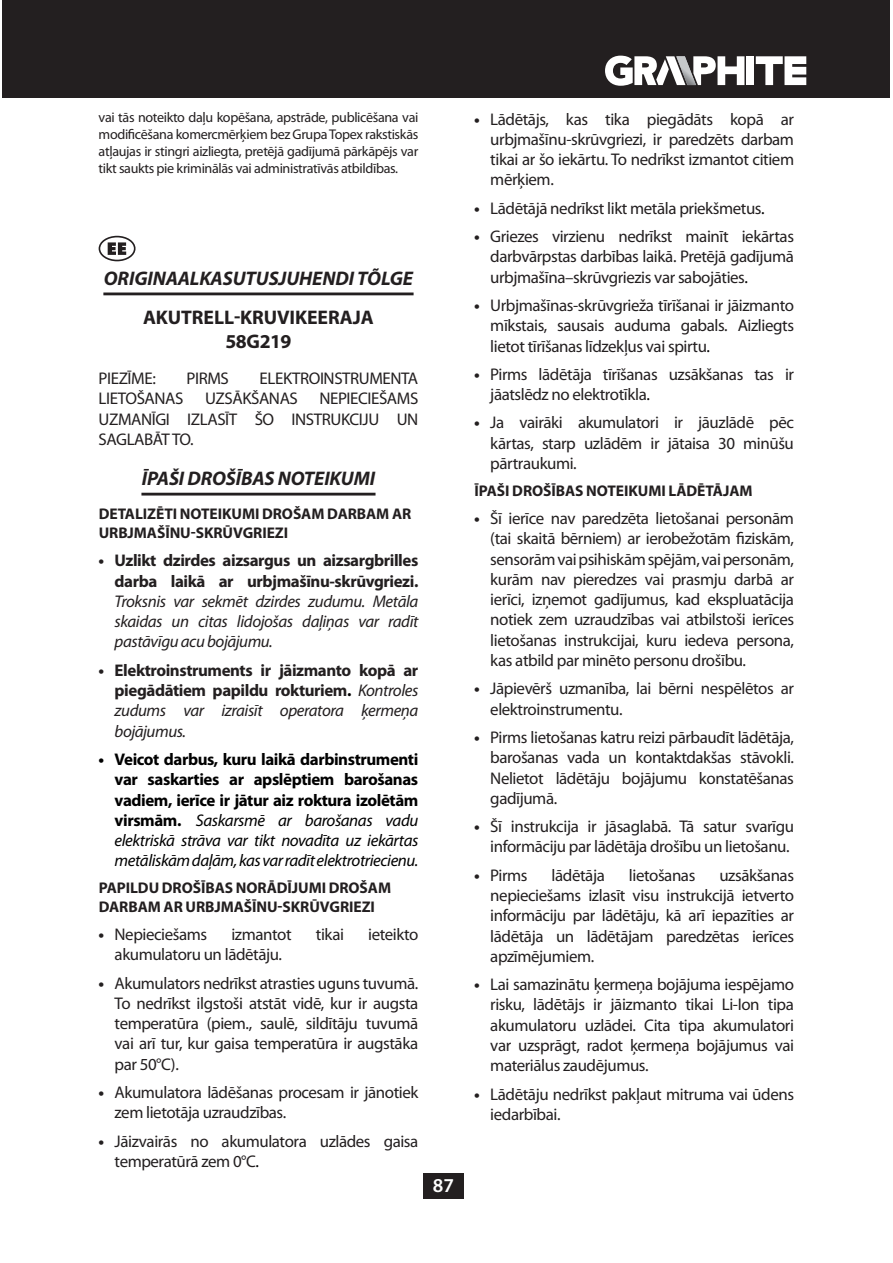
<style>
.page{position:relative;width:893px;height:1263px;background:#fff}
.page>*{position:absolute;margin:0;border:0;box-sizing:border-box;transform-origin:0 0}
.t1{font:italic 700 19.8px "Myriad Pro";letter-spacing:-.005em;color:#231f20}
.t2{font:700 19.8px/23.7px "Myriad Pro";letter-spacing:-.005em;color:#231f20;text-align:center}
.t3{font:600 19.8px "Myriad Pro";color:#fff}
.t4{font:16.95px/20.2px "Myriad Pro";letter-spacing:-.025em;color:#231f20;text-align:justify}
.t5{font:700 16.95px/20.2px "Myriad Pro";letter-spacing:-.025em;color:#000;text-align:justify}
.t6{font:700 16.95px/20.2px "Myriad Pro";letter-spacing:-.025em;color:#231f20;text-align:right}
.t7{font:italic 16.95px/20.2px "Myriad Pro";letter-spacing:-.025em;color:#231f20;text-align:justify}
.t8{font:700 15.45px/18.6px "Myriad Pro";letter-spacing:-.005em;color:#231f20}
.t9{font:14.1px/17px "Myriad Pro";letter-spacing:-.025em;color:#231f20;text-align:justify}
.s1{color:#000}
.s2{font-weight:400;font-style:italic}
.s3{font-weight:700}
</style>
<div class="page">
<div style="left:423px;top:1173px;width:41px;height:26px;background:#231f20"></div>
<div style="left:3px;top:0;width:887px;height:98px;background:#231f20"></div>
<svg style="left:756px;top:56px;width:50px;height:29px"></svg>
<div style="left:746px;top:56px;width:8px;height:29px;background:#fff"></div>
<svg style="left:605px;top:56px;width:139px;height:30px"></svg>
<hr style="left:103px;top:293px;width:311px;height:2px;background:#231f20">
<hr style="left:141px;top:493px;width:234px;height:3px;background:#231f20">
<svg style="left:99px;top:237px;width:36px;height:24px"></svg>
<div style="left:99px;top:236px;width:37px;height:25px;border:2px solid #231f20;border-radius:50%"></div>
<svg style="left:108px;top:242px;width:18px;height:13px"></svg>
<p class="t9" style="left:99px;top:110px;width:321px">vai tās noteikto daļu kopēšana, apstrāde, publicēšana vai modificēšana komercmērķiem bez Grupa Topex rakstiskās atļaujas ir stingri aizliegta, pretējā gadījumā pārkāpējs var tikt saukts pie kriminālās vai administratīvās atbildības.</p>
<p class="t1" style="left:104px;top:271px;width:311px">ORIGINAALKASUTUSJUHENDI TÕLGE</p>
<p class="t2" style="left:143px;top:307px;width:232px">AKUTRELL-KRUVIKEERAJA<br>58G219</p>
<p class="t4" style="left:99px;top:369px;width:59px">PIEZĪME:</p>
<p class="t4" style="left:187px;top:369px;width:44px">PIRMS</p>
<p class="t4" style="left:260px;top:369px;width:160px">ELEKTROINSTRUMENTA</p>
<p class="t4" style="left:99px;top:390px;width:86px">LIETOŠANAS</p>
<p class="t4" style="left:205px;top:390px;width:94px">UZSĀKŠANAS</p>
<p class="t4" style="left:99px;top:390px;width:321px;text-indent:221px">NEPIECIEŠAMS UZMANĪGI IZLASĪT ŠO INSTRUKCIJU UN SAGLABĀT TO.</p>
<p class="t1" style="left:142px;top:471px;width:235px">ĪPAŠI DROŠĪBAS NOTEIKUMI</p>
<p class="t8" style="left:99px;top:506px;width:314px">DETALIZĒTI NOTEIKUMI DROŠAM DARBAM AR<br>URBJMAŠĪNU-SKRŪVGRIEZI</p>
<p class="t6" style="left:99px;top:552px;width:321px">• Uzlikt dzirdes aizsargus un aizsargbrilles darba laikā ar urbjmašīnu-skrūvgriezi.</p>
<p class="t7" style="left:115px;top:592px;width:305px">Troksnis var sekmēt dzirdes zudumu. Metāla skaidas un citas lidojošas daļiņas var radīt pastāvīgu acu bojājumu.</p>
<p class="t6" style="left:115px;top:661px;width:305px;text-align:justify;text-indent:-16px">• Elektroinstruments ir jāizmanto kopā ar piegādātiem papildu rokturiem<span class="s1">.</span> <span class="s2">Kontroles zudums var izraisīt operatora ķermeņa bojājumus.</span></p>
<p class="t5" style="left:115px;top:750px;width:305px;text-indent:-16px">• Veicot darbus, kuru laikā darbinstrumenti var saskarties ar apslēptiem barošanas vadiem, ierīce ir jātur aiz roktura izolētām virsmām. <span class="s2">Saskarsmē ar barošanas vadu elektriskā strāva var tikt novadīta uz iekārtas metāliskām daļām, kas var radīt elektrotriecienu.</span></p>
<p class="t8" style="left:99px;top:880px;width:294px">PAPILDU DROŠĪBAS NORĀDĪJUMI DROŠAM<br>DARBAM AR URBJMAŠĪNU-SKRŪVGRIEZI</p>
<p class="t4" style="left:99px;top:925px;width:110px"><span class="s3">•</span> Nepieciešams</p>
<p class="t4" style="left:231px;top:925px;width:62px">izmantot</p>
<p class="t4" style="left:316px;top:925px;width:30px">tikai</p>
<p class="t4" style="left:368px;top:925px;width:52px">ieteikto</p>
<p class="t4" style="left:115px;top:945px;width:169px">akumulatoru un lādētāju.</p>
<p class="t4" style="left:115px;top:974px;width:305px;text-indent:-16px"><span class="s3">•</span> Akumulators nedrīkst atrasties uguns tuvumā.<br>To nedrīkst ilgstoši atstāt vidē, kur ir augsta temperatūra (piem., saulē, sildītāju tuvumā vai arī tur, kur gaisa temperatūra ir augstāka par 50°C).</p>
<p class="t4" style="left:115px;top:1083px;width:305px;text-indent:-16px"><span class="s3">•</span> Akumulatora lādēšanas procesam ir jānotiek zem lietotāja uzraudzības.</p>
<p class="t4" style="left:115px;top:1132px;width:305px;text-indent:-16px"><span class="s3">•</span> Jāizvairās no akumulatora uzlādes gaisa temperatūrā zem 0°C<span class="s1">.</span></p>
<p class="t3" style="left:433px;top:1177px;width:23px">87</p>
<p class="t4" style="left:490px;top:110px;width:305px;text-indent:-16px"><span class="s3">•</span> Lādētājs, kas tika piegādāts kopā ar urbjmašīnu-skrūvgriezi, ir paredzēts darbam tikai ar šo iekārtu. To nedrīkst izmantot citiem mērķiem.</p>
<p class="t4" style="left:474px;top:199px;width:292px"><span class="s3">•</span> Lādētājā nedrīkst likt metāla priekšmetus<span class="s1">.</span></p>
<p class="t4" style="left:490px;top:227px;width:305px;text-indent:-16px"><span class="s3">•</span> Griezes virzienu nedrīkst mainīt iekārtas darbvārpstas darbības laikā. Pretējā gadījumā urbjmašīna–skrūvgriezis var sabojāties<span class="s1">.</span></p>
<p class="t4" style="left:490px;top:296px;width:305px;text-indent:-16px"><span class="s3">•</span> Urbjmašīnas-skrūvgrieža tīrīšanai ir jāizmanto mīkstais, sausais auduma gabals. Aizliegts lietot tīrīšanas līdzekļus vai spirtu<span class="s1">.</span></p>
<p class="t4" style="left:490px;top:365px;width:305px;text-indent:-16px"><span class="s3">•</span> Pirms lādētāja tīrīšanas uzsākšanas tas ir jāatslēdz no elektrotīkla<span class="s1">.</span></p>
<p class="t4" style="left:490px;top:414px;width:305px;text-indent:-16px"><span class="s3">•</span> Ja vairāki akumulatori ir jāuzlādē pēc kārtas, starp uzlādēm ir jātaisa 30 minūšu pārtraukumi.</p>
<p class="t8" style="left:474px;top:482px;width:280px">ĪPAŠI DROŠĪBAS NOTEIKUMI LĀDĒTĀJAM</p>
<p class="t4" style="left:490px;top:509px;width:305px;text-indent:-16px"><span class="s3">•</span> Šī ierīce nav paredzēta lietošanai personām (tai skaitā bērniem) ar ierobežotām fiziskām, sensorām vai psihiskām spējām, vai personām, kurām nav pieredzes vai prasmju darbā ar ierīci, izņemot gadījumus, kad ekspluatācija notiek zem uzraudzības vai atbilstoši ierīces lietošanas instrukcijai, kuru iedeva persona, kas atbild par minēto personu drošību.</p>
<p class="t4" style="left:490px;top:680px;width:305px;text-indent:-16px"><span class="s3">•</span> Jāpievērš uzmanība, lai bērni nespēlētos ar elektroinstrumentu.</p>
<p class="t4" style="left:490px;top:728px;width:305px;text-indent:-16px"><span class="s3">•</span> Pirms lietošanas katru reizi pārbaudīt lādētāja, barošanas vada un kontaktdakšas stāvokli.<br>Nelietot lādētāju bojājumu konstatēšanas gadījumā.</p>
<p class="t4" style="left:474px;top:817px;width:321px;text-align:right"><span class="s3">•</span> Šī instrukcija ir jāsaglabā. Tā satur svarīgu informāciju par lādētāja drošību un lietošanu.</p>
<p class="t4" style="left:474px;top:866px;width:55px"><span class="s3">•</span> Pirms</p>
<p class="t4" style="left:552px;top:866px;width:55px">lādētāja</p>
<p class="t4" style="left:629px;top:866px;width:68px">lietošanas</p>
<p class="t4" style="left:490px;top:866px;width:305px;text-indent:229px">uzsākšanas nepieciešams izlasīt visu instrukcijā ietverto informāciju par lādētāju, kā arī iepazīties ar lādētāja un lādētājam paredzētas ierīces apzīmējumiem.</p>
<p class="t4" style="left:490px;top:975px;width:305px;text-indent:-16px"><span class="s3">•</span> Lai samazinātu ķermeņa bojājuma iespējamo risku, lādētājs ir jāizmanto tikai Li-Ion tipa akumulatoru uzlādei. Cita tipa akumulatori var uzsprāgt, radot ķermeņa bojājumus vai materiālus zaudējumus.</p>
<p class="t4" style="left:490px;top:1085px;width:305px;text-indent:-16px"><span class="s3">•</span> Lādētāju nedrīkst pakļaut mitruma vai ūdens iedarbībai.</p>
</div>
